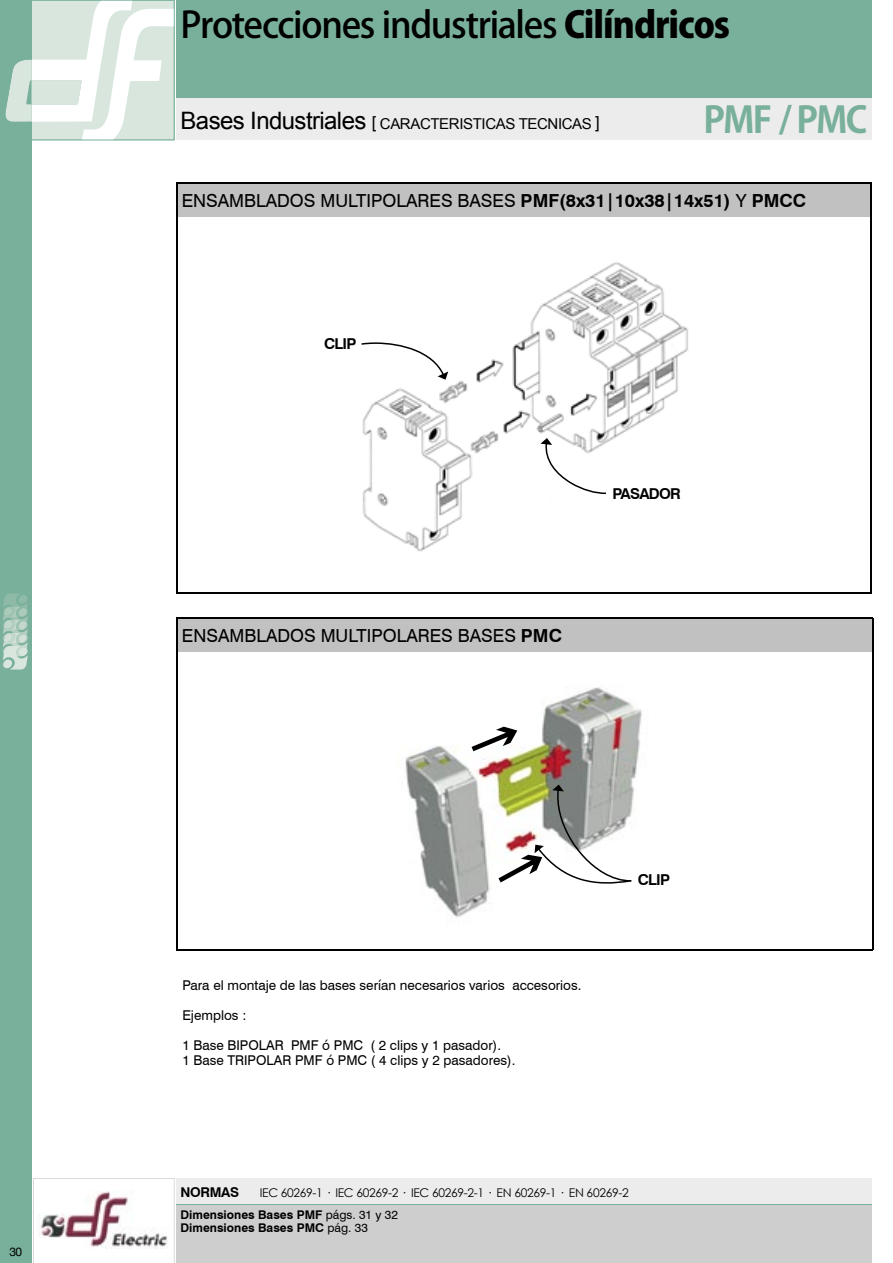
<style>
.page{position:relative;width:893px;height:1263px;background:#fff}
.page>*{position:absolute;margin:0;border:0;box-sizing:border-box;transform-origin:0 0}
.t1{font:500 36px "Koz Go Std";letter-spacing:-.035em;color:#000}
.t2{font:700 36px "Koz Go Std";letter-spacing:-.05em;color:#79b09b}
.t3{font:18px "Swiss 721 BT";color:#000}
.t4{font:15px "Arial";letter-spacing:-.025em;color:#000}
.t5{font:700 15px "Swiss 721 BT";letter-spacing:-.05em;color:#000}
.t6{font:13.5px/15px "Swiss 721 BT";color:#000}
.t7{font:700 13.5px "Swiss 721 BT";letter-spacing:-.025em;color:#000}
.t8{font:12px "Century Gothic";letter-spacing:-.025em;color:#000}
.t9{font:700 12px/12.8px "Swiss 721 BT";color:#000}
.t10{font:12px "Helvetica Neue";color:#000}
.s1{font-weight:800}
.s2{font-size:24px}
.s3{font-size:16.5px}
.s4{font-weight:700}
.s5{font-weight:400}
</style>
<div class="page">
<div style="left:0;top:0;width:32px;height:1263px;background:#79b09b"></div>
<svg style="left:5px;top:0;width:170px;height:140px"></svg>
<svg style="left:33px;top:1178px;width:142px;height:85px"></svg>
<img style="left:38px;top:1190px;width:132px;height:59px">
<svg style="left:2px;top:594px;width:26px;height:75px"></svg>
<div style="left:176px;top:0;width:696px;height:99px;background:#79b09b"></div>
<div style="left:176px;top:99px;width:696px;height:41px;background:#ececec"></div>
<div style="left:177px;top:183px;width:694px;height:34px;background:#c1c1c1"></div>
<hr style="left:176px;top:217px;width:1px;height:376px;background:#000">
<hr style="left:870px;top:217px;width:2px;height:376px;background:#000">
<hr style="left:176px;top:593px;width:696px;height:1px;background:#000">
<hr style="left:176px;top:183px;width:696px;height:1px;background:#000">
<hr style="left:176px;top:184px;width:1px;height:33px;background:#000">
<hr style="left:870px;top:184px;width:2px;height:33px;background:#000">
<img style="left:363px;top:262px;width:325px;height:289px">
<div style="left:177px;top:618px;width:696px;height:34px;background:#c1c1c1"></div>
<hr style="left:176px;top:652px;width:1px;height:297px;background:#000">
<hr style="left:872px;top:652px;width:1px;height:297px;background:#000">
<hr style="left:176px;top:949px;width:697px;height:2px;background:#000">
<hr style="left:176px;top:617px;width:697px;height:2px;background:#000">
<hr style="left:176px;top:619px;width:1px;height:33px;background:#000">
<hr style="left:872px;top:619px;width:1px;height:33px;background:#000">
<img style="left:397px;top:687px;width:245px;height:230px">
<div style="left:176px;top:1197px;width:696px;height:66px;background:#cecece"></div>
<div style="left:176px;top:1178px;width:696px;height:26px;background:#ececec"></div>
<hr style="left:176px;top:1204px;width:696px;height:1px;background:#79b09b">
<svg style="left:472px;top:727px;width:45px;height:24px"></svg>
<svg style="left:361px;top:342px;width:87px;height:38px"></svg>
<svg style="left:540px;top:438px;width:66px;height:56px"></svg>
<svg style="left:498px;top:784px;width:133px;height:101px"></svg>
<p class="t10" style="left:9px;top:1244px;width:14px">30</p>
<h1 class="t1" style="left:181px;top:2px;width:551px">Protecciones industriales <span class="s1">Cilíndricos</span></h1>
<p class="t4" style="left:181px;top:116px;width:421px"><span class="s2">Bases Industriales</span> <span class="s3">[</span> CARACTERISTICAS TECNICAS <span class="s3">]</span></p>
<h1 class="t2" style="left:703px;top:96px;width:166px">PMF / PMC</h1>
<h2 class="t3" style="left:182px;top:190px;width:626px">ENSAMBLADOS MULTIPOLARES BASES <span class="s4">PMF(8x31|10x38|14x51)</span> Y <span class="s4">PMCC</span></h2>
<p class="t5" style="left:324px;top:335px;width:34px">CLIP</p>
<h2 class="t3" style="left:182px;top:624px;width:382px">ENSAMBLADOS MULTIPOLARES BASES <span class="s4">PMC</span></h2>
<p class="t5" style="left:612px;top:484px;width:70px">PASADOR</p>
<p class="t6" style="left:182px;top:977px;width:401px">Para el montaje de las bases serían necesarios varios accesorios.</p>
<p class="t6" style="left:182px;top:1007px;width:66px">Ejemplos :</p>
<p class="t6" style="left:182px;top:1037px;width:335px">1 Base BIPOLAR PMF ó PMC ( 2 clips y 1 pasador).<br>1 Base TRIPOLAR PMF ó PMC ( 4 clips y 2 pasadores).</p>
<p class="t5" style="left:638px;top:870px;width:34px">CLIP</p>
<p class="t7" style="left:181px;top:1184px;width:60px">NORMAS</p>
<p class="t8" style="left:260px;top:1185px;width:370px">IEC 60269-1 · IEC 60269-2 · IEC 60269-2-1 · EN 60269-1 · EN 60269-2</p>
<p class="t9" style="left:181px;top:1208px;width:219px">Dimensiones Bases PMF <span class="s5">págs. 31 y 32<br></span>Dimensiones Bases PMC <span class="s5">pág. 33</span></p>
</div>
